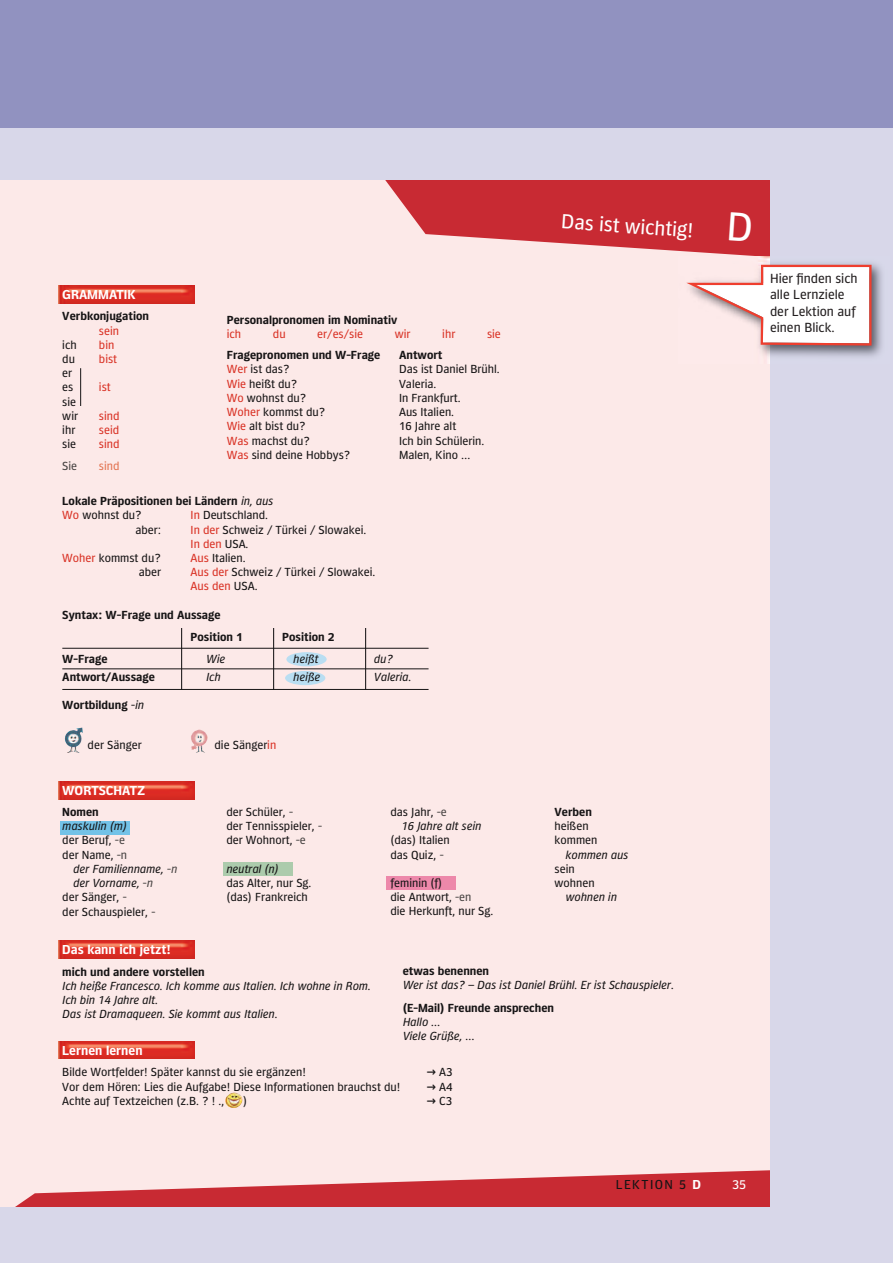
<style>
.page{position:relative;width:893px;height:1263px;background:#fff}
.page>*{position:absolute;margin:0;border:0;box-sizing:border-box;transform-origin:0 0}
.t1{font:20.7px "Forward Sans Regular+WDMHTG";color:#fff}
.t2{font:13.5px/16.5px "Forward Sans";color:#231f20}
.t3{font:13.2px "Forward Sans Bold+IVZDEY";color:#fff}
.t4{font:13.2px "Forward Sans Regular+WDMHTG";letter-spacing:.105em;color:#161415}
.t5{font:13.2px "Forward Sans Regular+WDMHTG";color:#fff}
.t6{font:12px/14.2px "Forward Sans Regular+WDMHTG";color:#161415}
.t7{font:12px/14.2px "Forward Sans Italic+GXGTKG";color:#161415}
.t8{font:12px/22.6px "Forward Sans Bold+IVZDEY";color:#161415}
.t9{font:12px "Forward Sans Regular+WDMHTG";color:#d93225}
.t10{font:12px "Forward Sans Regular+WDMHTG";color:#e37452}
.t11{font:12px "Forward Sans Regular+WDMHTG";color:#484443}
.s1{color:#d93225}
.s2{font-family:"Forward Sans Italic+GXGTKG"}
.s3{color:#484443}
.s4{font-family:"Forward Sans Italic+GXGTKG";color:#484443}
.s5{font-size:41.4px}
.s6{font-family:"Forward Sans Bold+IVZDEY"}
.s7{font-family:"Forward Sans Bold+IVZDEY";color:#fff}
</style>
<div class="page">
<div style="left:0;top:119px;width:893px;height:1144px;background:#d8d7e9"></div>
<div style="left:0;top:0;width:893px;height:128px;background:#9192c0"></div>
<div style="left:0;top:181px;width:770px;height:1025px;background:#fce9e8"></div>
<svg style="left:386px;top:181px;width:384px;height:76px"></svg>
<svg style="left:0;top:1170px;width:770px;height:37px"></svg>
<img style="left:176px;top:629px;width:12px;height:60px">
<img style="left:268px;top:629px;width:11px;height:60px">
<img style="left:359px;top:628px;width:12px;height:61px">
<div style="left:286px;top:652px;width:41px;height:14px;background:#b9def2;border-radius:50%"></div>
<div style="left:285px;top:671px;width:40px;height:14px;background:#b9def2;border-radius:50%"></div>
<img style="left:59px;top:782px;width:135px;height:17px">
<img style="left:59px;top:940px;width:135px;height:18px">
<img style="left:59px;top:1041px;width:135px;height:18px">
<img style="left:59px;top:286px;width:135px;height:18px">
<div style="left:60px;top:821px;width:69px;height:14px;background:#73c2e7"></div>
<div style="left:224px;top:862px;width:69px;height:14px;background:#accbac"></div>
<div style="left:387px;top:876px;width:69px;height:14px;background:#ed88aa"></div>
<hr style="left:80px;top:368px;width:1px;height:38px;background:#161415">
<img style="left:225px;top:1092px;width:18px;height:16px">
<hr style="left:62px;top:648px;width:367px;height:1px;background:#161415">
<hr style="left:62px;top:669px;width:367px;height:1px;background:#161415">
<hr style="left:62px;top:689px;width:367px;height:1px;background:#161415">
<img style="left:65px;top:727px;width:18px;height:26px">
<img style="left:191px;top:729px;width:14px;height:24px">
<img style="left:759px;top:257px;width:123px;height:106px">
<svg style="left:686px;top:265px;width:185px;height:81px"></svg>
<p class="t3" style="left:62px;top:290px;width:75px">GRAMMATIK</p>
<p class="t8" style="left:62px;top:306px;width:88px">Verbkonjugation</p>
<p class="t9" style="left:99px;top:326px;width:22px">sein</p>
<p class="t6" style="left:62px;top:338px;width:16px">ich</p>
<p class="t9" style="left:99px;top:340px;width:17px">bin</p>
<p class="t6" style="left:62px;top:353px;width:14px">du</p>
<p class="t9" style="left:99px;top:354px;width:20px">bist</p>
<p class="t6" style="left:62px;top:367px;width:13px">er es</p>
<p class="t9" style="left:99px;top:383px;width:13px">ist</p>
<p class="t6" style="left:62px;top:395px;width:17px">sie wir</p>
<p class="t8" style="left:227px;top:309px;width:172px">Personalpronomen im Nominativ</p>
<p class="t9" style="left:227px;top:329px;width:16px">ich</p>
<p class="t9" style="left:273px;top:329px;width:14px">du</p>
<p class="t9" style="left:317px;top:329px;width:47px">er/es/sie</p>
<p class="t9" style="left:395px;top:329px;width:17px">wir</p>
<p class="t9" style="left:442px;top:329px;width:15px">ihr</p>
<p class="t9" style="left:487px;top:329px;width:15px">sie</p>
<p class="t8" style="left:227px;top:345px;width:155px">Fragepronomen und W-Frage</p>
<p class="t8" style="left:399px;top:345px;width:45px">Antwort</p>
<p class="t6" style="left:227px;top:363px;width:64px"><span class="s1">Wer</span> ist das?</p>
<p class="t6" style="left:399px;top:363px;width:102px">Das ist Daniel Brühl.</p>
<p class="t6" style="left:227px;top:377px;width:72px"><span class="s1">Wie</span> heißt du?</p>
<p class="t6" style="left:399px;top:377px;width:39px">Valeria.</p>
<p class="t6" style="left:227px;top:392px;width:81px"><span class="s1">Wo</span> wohnst du?</p>
<p class="t6" style="left:399px;top:392px;width:63px">In Frankfurt.</p>
<p class="t6" style="left:227px;top:406px;width:100px"><span class="s1">Woher</span> kommst du?</p>
<p class="t6" style="left:399px;top:406px;width:57px">Aus Italien.</p>
<p class="t6" style="left:227px;top:420px;width:80px"><span class="s1">Wie</span> alt bist du?</p>
<p class="t6" style="left:399px;top:420px;width:59px">16 Jahre alt</p>
<p class="t6" style="left:227px;top:434px;width:85px"><span class="s1">Was</span> machst du?</p>
<p class="t6" style="left:399px;top:434px;width:87px">Ich bin Schülerin.</p>
<p class="t6" style="left:227px;top:448px;width:125px"><span class="s1">Was</span> sind deine Hobbys?</p>
<p class="t6" style="left:399px;top:448px;width:73px">Malen, Kino …</p>
<p class="t9" style="left:99px;top:411px;width:22px">sind</p>
<p class="t6" style="left:62px;top:424px;width:15px">ihr</p>
<p class="t9" style="left:99px;top:426px;width:22px">seid</p>
<p class="t6" style="left:62px;top:438px;width:15px">sie</p>
<p class="t9" style="left:99px;top:440px;width:22px">sind</p>
<p class="t11" style="left:62px;top:461px;width:16px">Sie</p>
<p class="t10" style="left:99px;top:461px;width:22px">sind</p>
<p class="t8" style="left:62px;top:491px;width:213px">Lokale Präpositionen bei Ländern <span class="s2">in, aus</span></p>
<p class="t6" style="left:62px;top:509px;width:81px"><span class="s1">Wo</span> wohnst du?</p>
<p class="t6" style="left:191px;top:509px;width:79px"><span class="s1">In</span> Deutschland.</p>
<p class="t6" style="left:136px;top:523px;width:27px">aber:</p>
<p class="t6" style="left:191px;top:523px;width:177px"><span class="s1">In der</span> Schweiz / Türkei / Slowakei.<br><span class="s1">In den</span> USA.</p>
<p class="t6" style="left:62px;top:552px;width:100px"><span class="s1">Woher</span> kommst du?</p>
<p class="t6" style="left:191px;top:552px;width:57px"><span class="s1">Aus</span> Italien.</p>
<p class="t6" style="left:139px;top:566px;width:24px">aber</p>
<p class="t6" style="left:191px;top:566px;width:186px"><span class="s1">Aus der</span> Schweiz / Türkei / Slowakei.<br><span class="s1">Aus den</span> USA.</p>
<p class="t8" style="left:191px;top:604px;width:54px;text-indent:-128px">Syntax: W-Frage und Aussage<br>Position 1</p>
<p class="t8" style="left:282px;top:627px;width:54px">Position 2</p>
<p class="t8" style="left:62px;top:648px;width:47px">W-Frage</p>
<p class="t7" style="left:206px;top:652px;width:20px">Wie</p>
<p class="t7" style="left:293px;top:652px;width:27px">heißt</p>
<p class="t7" style="left:374px;top:652px;width:20px">du?</p>
<p class="t8" style="left:62px;top:666px;width:94px">Antwort/Aussage</p>
<p class="t7" style="left:206px;top:671px;width:16px">Ich</p>
<p class="t7" style="left:293px;top:671px;width:28px">heiße</p>
<p class="t7" style="left:374px;top:671px;width:39px">Valeria.</p>
<p class="t8" style="left:62px;top:695px;width:83px">Wortbildung <span class="s2">-in</span></p>
<p class="t6" style="left:88px;top:739px;width:56px">der Sänger</p>
<p class="t6" style="left:215px;top:739px;width:63px">die Sänger<span class="s1">in</span></p>
<p class="t3" style="left:62px;top:785px;width:84px">WORTSCHATZ</p>
<p class="t8" style="left:62px;top:801px;width:38px">Nomen</p>
<p class="t7" style="left:62px;top:820px;width:66px">maskulin (m)</p>
<p class="t6" style="left:62px;top:834px;width:66px">der Beruf, <span class="s3">-e </span>der Name, <span class="s3">-n</span></p>
<p class="t7" style="left:73px;top:863px;width:105px">der Familienname, <span class="s3">-n </span>der Vorname, <span class="s3">-n</span></p>
<p class="t6" style="left:62px;top:891px;width:95px">der Sänger, <span class="s4">-<br></span>der Schauspieler, <span class="s4">-</span></p>
<p class="t6" style="left:226px;top:806px;width:97px">der Schüler, <span class="s4">-<br></span>der Tennisspieler, <span class="s4">- </span>der Wohnort, <span class="s3">-e</span></p>
<p class="t7" style="left:226px;top:862px;width:54px">neutral (n)</p>
<p class="t6" style="left:226px;top:877px;width:87px">das Alter, nur Sg. (das) Frankreich</p>
<p class="t6" style="left:390px;top:806px;width:58px">das Jahr, <span class="s3">-e</span></p>
<p class="t7" style="left:401px;top:820px;width:81px">16 Jahre alt sein</p>
<p class="t6" style="left:390px;top:834px;width:61px">(das) Italien das Quiz, <span class="s4">-</span></p>
<p class="t6" style="left:390px;top:877px;width:104px">feminin (f)<br>die Antwort, <span class="s3">-en<br></span>die Herkunft, nur Sg.</p>
<h1 class="t1" style="left:562px;top:214px;width:193px;rotate:4deg">Das ist wichtig! <span class="s5">D</span></h1>
<p class="t8" style="left:554px;top:801px;width:39px">Verben</p>
<p class="t6" style="left:554px;top:820px;width:45px">heißen kommen</p>
<p class="t7" style="left:565px;top:848px;width:64px">kommen aus</p>
<p class="t6" style="left:554px;top:862px;width:42px">sein wohnen</p>
<p class="t7" style="left:565px;top:891px;width:53px">wohnen in</p>
<p class="t3" style="left:62px;top:945px;width:110px">Das kann ich jetzt!</p>
<p class="t8" style="left:62px;top:961px;width:144px">mich und andere vorstellen</p>
<p class="t7" style="left:62px;top:979px;width:310px">Ich heiße Francesco. Ich komme aus Italien. Ich wohne in Rom.<br>Ich bin 14 Jahre alt.<br>Das ist Dramaqueen. Sie kommt aus Italien.</p>
<p class="t3" style="left:62px;top:1046px;width:82px">Lernen lernen</p>
<p class="t6" style="left:62px;top:1066px;width:245px">Bilde Wortfelder! Später kannst du sie ergänzen!</p>
<p class="t6" style="left:427px;top:1066px;width:27px"><span class="s6">→</span> A3</p>
<p class="t6" style="left:62px;top:1080px;width:339px">Vor dem Hören: Lies die Aufgabe! Diese Informationen brauchst du!</p>
<p class="t6" style="left:427px;top:1080px;width:27px"><span class="s6">→</span> A4</p>
<p class="t6" style="left:62px;top:1094px;width:163px">Achte auf Textzeichen (z.B. ? ! .,</p>
<p class="t6" style="left:243px;top:1094px;width:5px">)</p>
<p class="t6" style="left:427px;top:1094px;width:26px"><span class="s6">→</span> C3</p>
<p class="t8" style="left:403px;top:960px;width:88px">etwas benennen</p>
<p class="t7" style="left:403px;top:979px;width:273px">Wer ist das? – Das ist Daniel Brühl. Er ist Schauspieler.</p>
<p class="t8" style="left:403px;top:997px;width:153px">(E-Mail) Freunde ansprechen</p>
<p class="t7" style="left:403px;top:1015px;width:74px">Hallo …<br>Viele Grüße, …</p>
<p class="t2" style="left:770px;top:271px;width:89px">Hier finden sich alle Lernziele der Lektion auf einen Blick.</p>
<p class="t4" style="left:616px;top:1180px;width:87px">LEKTION 5 <span class="s7">D</span></p>
<p class="t5" style="left:732px;top:1180px;width:16px">35</p>
</div>
